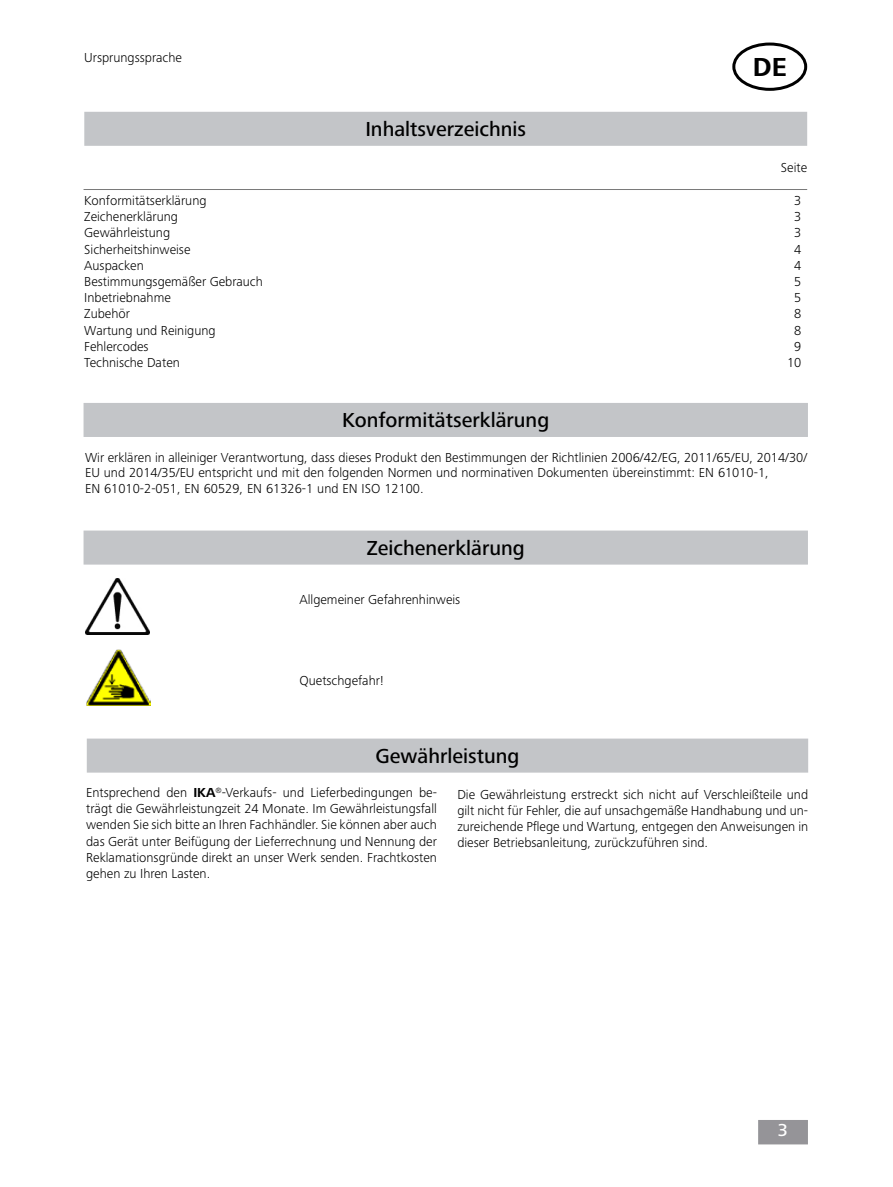
<style>
.page{position:relative;width:893px;height:1187px;background:#fff}
.page>*{position:absolute;margin:0;border:0;box-sizing:border-box;transform-origin:0 0}
.t1{font:700 27px "Frutiger Next IKA";color:#000}
.t2{font:500 21px "Frutiger Next IKA";color:#000}
.t3{font:500 18px "Frutiger Next IKA";color:#fff}
.t4{font:300 13.5px/16.2px "Frutiger Next IKA";color:#000;text-align:justify}
.s1{font-weight:700}
</style>
<div class="page">
<div style="left:758px;top:1119px;width:50px;height:25px;background:#959498;border:2px solid #68676c"></div>
<div style="left:732px;top:43px;width:75px;height:48px;border:3px solid #000;border-radius:50%"></div>
<hr style="left:84px;top:189px;width:723px;height:1px;background:#7a7a7a">
<div style="left:85px;top:112px;width:721px;height:33px;background:#c3c5c8"></div>
<div style="left:84px;top:112px;width:723px;height:34px;border:2px solid #c3c5c8"></div>
<div style="left:84px;top:403px;width:723px;height:33px;background:#c3c5c8"></div>
<div style="left:84px;top:403px;width:724px;height:34px;border:2px solid #c3c5c8"></div>
<div style="left:84px;top:531px;width:723px;height:33px;background:#c3c5c8"></div>
<div style="left:84px;top:530px;width:724px;height:34px;border:2px solid #c3c5c8"></div>
<img style="left:85px;top:578px;width:64px;height:56px">
<img style="left:87px;top:650px;width:64px;height:55px">
<div style="left:88px;top:739px;width:719px;height:32px;background:#c3c5c8"></div>
<div style="left:87px;top:738px;width:721px;height:34px;border:2px solid #c3c5c8"></div>
<p class="t4" style="left:84px;top:50px;width:99px">Ursprungssprache</p>
<h1 class="t1" style="left:753px;top:52px;width:35px">DE</h1>
<h2 class="t2" style="left:365px;top:117px;width:162px">Inhaltsverzeichnis</h2>
<p class="t4" style="left:781px;top:160px;width:28px">Seite</p>
<p class="t4" style="left:84px;top:192px;width:124px">Konformitätserklärung</p>
<p class="t4" style="left:794px;top:192px;width:9px">3</p>
<p class="t4" style="left:84px;top:208px;width:95px">Zeichenerklärung</p>
<p class="t4" style="left:794px;top:208px;width:9px">3</p>
<p class="t4" style="left:84px;top:225px;width:87px">Gewährleistung</p>
<p class="t4" style="left:794px;top:225px;width:9px">3</p>
<p class="t4" style="left:84px;top:241px;width:108px">Sicherheitshinweise</p>
<p class="t4" style="left:794px;top:241px;width:9px">4</p>
<p class="t4" style="left:84px;top:257px;width:61px">Auspacken</p>
<p class="t4" style="left:794px;top:257px;width:9px">4</p>
<p class="t4" style="left:84px;top:273px;width:180px">Bestimmungsgemäßer Gebrauch</p>
<p class="t4" style="left:794px;top:273px;width:9px">5</p>
<p class="t4" style="left:84px;top:289px;width:88px">Inbetriebnahme</p>
<p class="t4" style="left:794px;top:289px;width:9px">5</p>
<p class="t4" style="left:84px;top:306px;width:47px">Zubehör</p>
<p class="t4" style="left:794px;top:306px;width:9px">8</p>
<p class="t4" style="left:84px;top:322px;width:133px">Wartung und Reinigung</p>
<p class="t4" style="left:794px;top:322px;width:9px">8</p>
<p class="t4" style="left:84px;top:338px;width:66px">Fehlercodes</p>
<p class="t4" style="left:794px;top:338px;width:9px">9</p>
<p class="t4" style="left:84px;top:354px;width:97px">Technische Daten</p>
<p class="t4" style="left:787px;top:354px;width:16px">10</p>
<h2 class="t2" style="left:342px;top:408px;width:208px">Konformitätserklärung</h2>
<p class="t4" style="left:85px;top:449px;width:724px;line-height:15.6px;text-align:left">Wir erklären in alleiniger Verantwortung, dass dieses Produkt den Bestimmungen der Richtlinien 2006/42/EG, 2011/65/EU, 2014/30/<br>EU und 2014/35/EU entspricht und mit den folgenden Normen und norminativen Dokumenten übereinstimmt: EN 61010-1,<br>EN 61010-2-051, EN 60529, EN 61326-1 und EN ISO 12100.</p>
<h2 class="t2" style="left:367px;top:535px;width:159px">Zeichenerklärung</h2>
<p class="t4" style="left:299px;top:591px;width:162px">Allgemeiner Gefahrenhinweis</p>
<p class="t4" style="left:299px;top:672px;width:86px">Quetschgefahr!</p>
<h2 class="t2" style="left:376px;top:743px;width:145px">Gewährleistung</h2>
<p class="t4" style="left:457px;top:786px;width:352px">Die Gewährleistung erstreckt sich nicht auf Verschleißteile und gilt nicht für Fehler, die auf unsachgemäße Handhabung und un&shy;zureichende Pflege und Wartung, entgegen den Anweisungen in dieser Betriebsanleitung, zurückzuführen sind.</p>
<p class="t4" style="left:86px;top:784px;width:352px">Entsprechend den <span class="s1">IKA</span><sup>®</sup>-Verkaufs- und Lieferbedingungen be&shy;trägt die Gewährleistungzeit 24 Monate. Im Gewährleistungsfall wenden Sie sich bitte an Ihren Fachhändler. Sie können aber auch das Gerät unter Beifügung der Lieferrechnung und Nennung der Reklamationsgründe direkt an unser Werk senden. Frachtkosten gehen zu Ihren Lasten.</p>
<h3 class="t3" style="left:778px;top:1119px;width:12px">3</h3>
</div>
